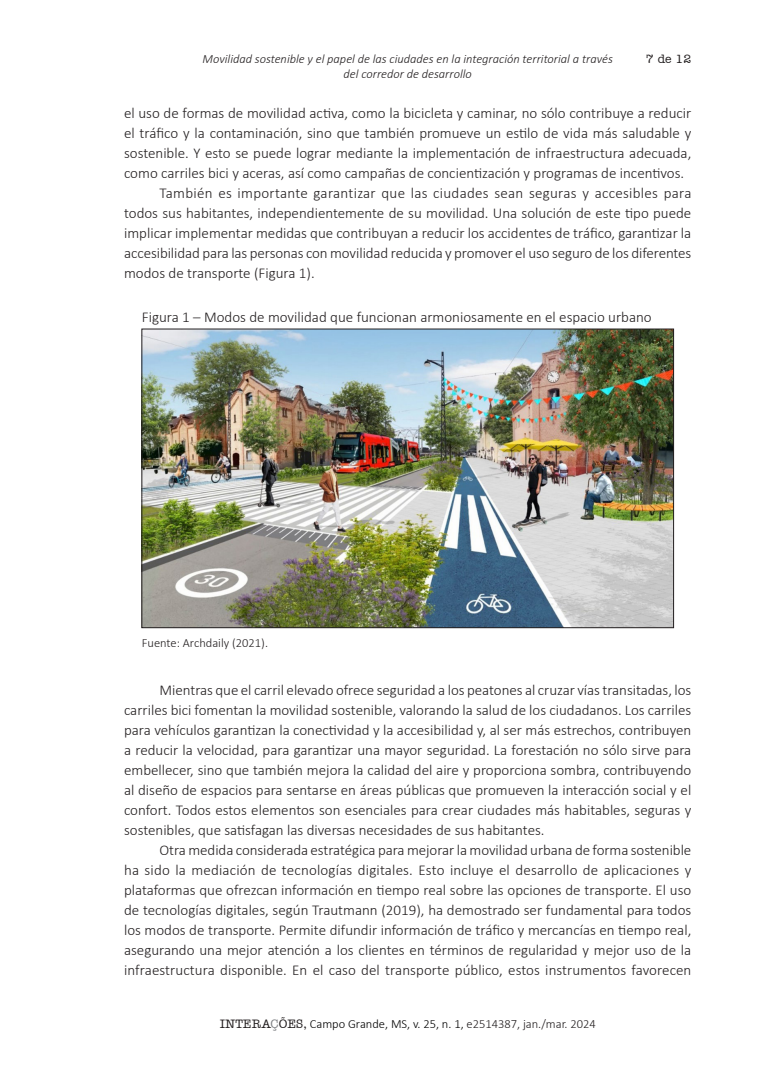
<style>
.page{position:relative;width:780px;height:1088px;background:#fff}
.page>*{position:absolute;margin:0;border:0;box-sizing:border-box;transform-origin:0 0}
.Corpo_do_texto{font:300 15px/20px "Calibri";color:#231f20;text-align:justify}
.Tabela_figura{font:300 15px "Calibri";color:#231f20}
.t1{font:italic 300 12.5px "Calibri";color:#231f20}
.t2{font:300 12.5px "Calibri";color:#000}
.Legenda{font:300 12.5px "Calibri";color:#231f20}
.t3{font:500 12.5px "Amer Typewriter IT Cby BT";color:#231f20}
.s1{font-family:"Amer Typewriter IT Cby BT";font-weight:500;color:#231f20}
.s2{font-family:"Amer Typewriter IT Cby BT";font-weight:500;color:#808285}
.s3{color:#231f20}
</style>
<div class="page">
<img style="left:143px;top:331px;width:528px;height:295px">
<div style="left:141px;top:329px;width:532px;height:299px;border:1px solid #231f20"></div>
<p class="t1" style="left:202px;top:51px;width:412px">Movilidad sostenible y el papel de las ciudades en la integración territorial a través</p>
<p class="t3" style="left:683px;top:51px;width:9px">7</p>
<p class="t1" style="left:343px;top:66px;width:130px">del corredor de desarrollo</p>
<p class="t3" style="left:645px;top:51px;width:47px">7 de 12</p>
<p class="Corpo_do_texto" style="left:124px;top:102px;width:568px">el uso de formas de movilidad activa, como la bicicleta y caminar, no sólo contribuye a reducir el tráfico y la contaminación, sino que también promueve un estilo de vida más saludable y sostenible. Y esto se puede lograr mediante la implementación de infraestructura adecuada, como carriles bici y aceras, así como campañas de concientización y programas de incentivos.</p>
<p class="Corpo_do_texto" style="left:124px;top:182px;width:569px;text-indent:35px">También es importante garantizar que las ciudades sean seguras y accesibles para todos sus habitantes, independientemente de su movilidad. Una solución de este tipo puede implicar implementar medidas que contribuyan a reducir los accidentes de tráfico, garantizar la accesibilidad para las personas con movilidad reducida y promover el uso seguro de los diferentes modos de transporte (Figura 1).</p>
<p class="Tabela_figura" style="left:142px;top:308px;width:511px">Figura 1 – Modos de movilidad que funcionan armoniosamente en el espacio urbano</p>
<p class="Legenda" style="left:142px;top:635px;width:128px">Fuente: Archdaily (2021).</p>
<p class="Corpo_do_texto" style="left:124px;top:680px;width:568px;text-indent:35px">Mientras que el carril elevado ofrece seguridad a los peatones al cruzar vías transitadas, los carriles bici fomentan la movilidad sostenible, valorando la salud de los ciudadanos. Los carriles para vehículos garantizan la conectividad y la accesibilidad y, al ser más estrechos, contribuyen a reducir la velocidad, para garantizar una mayor seguridad. La forestación no sólo sirve para embellecer, sino que también mejora la calidad del aire y proporciona sombra, contribuyendo al diseño de espacios para sentarse en áreas públicas que promueven la interacción social y el confort. Todos estos elementos son esenciales para crear ciudades más habitables, seguras y sostenibles, que satisfagan las diversas necesidades de sus habitantes.</p>
<p class="Corpo_do_texto" style="left:124px;top:840px;width:569px;text-indent:35px">Otra medida considerada estratégica para mejorar la movilidad urbana de forma sostenible ha sido la mediación de tecnologías digitales. Esto incluye el desarrollo de aplicaciones y plataformas que ofrezcan información en tiempo real sobre las opciones de transporte. El uso de tecnologías digitales, según Trautmann (2019), ha demostrado ser fundamental para todos los modos de transporte. Permite difundir información de tráfico y mercancías en tiempo real, asegurando una mejor atención a los clientes en términos de regularidad y mejor uso de la infraestructura disponible. En el caso del transporte público, estos instrumentos favorecen</p>
<p class="t2" style="left:220px;top:1016px;width:377px"><span class="s1">INTERA</span><span class="s2">Ç</span><span class="s1">ÕES,</span> Campo Grande, MS, v. 25, n. 1, <span class="s3">e2514387, jan./mar. 2024</span></p>
</div>
